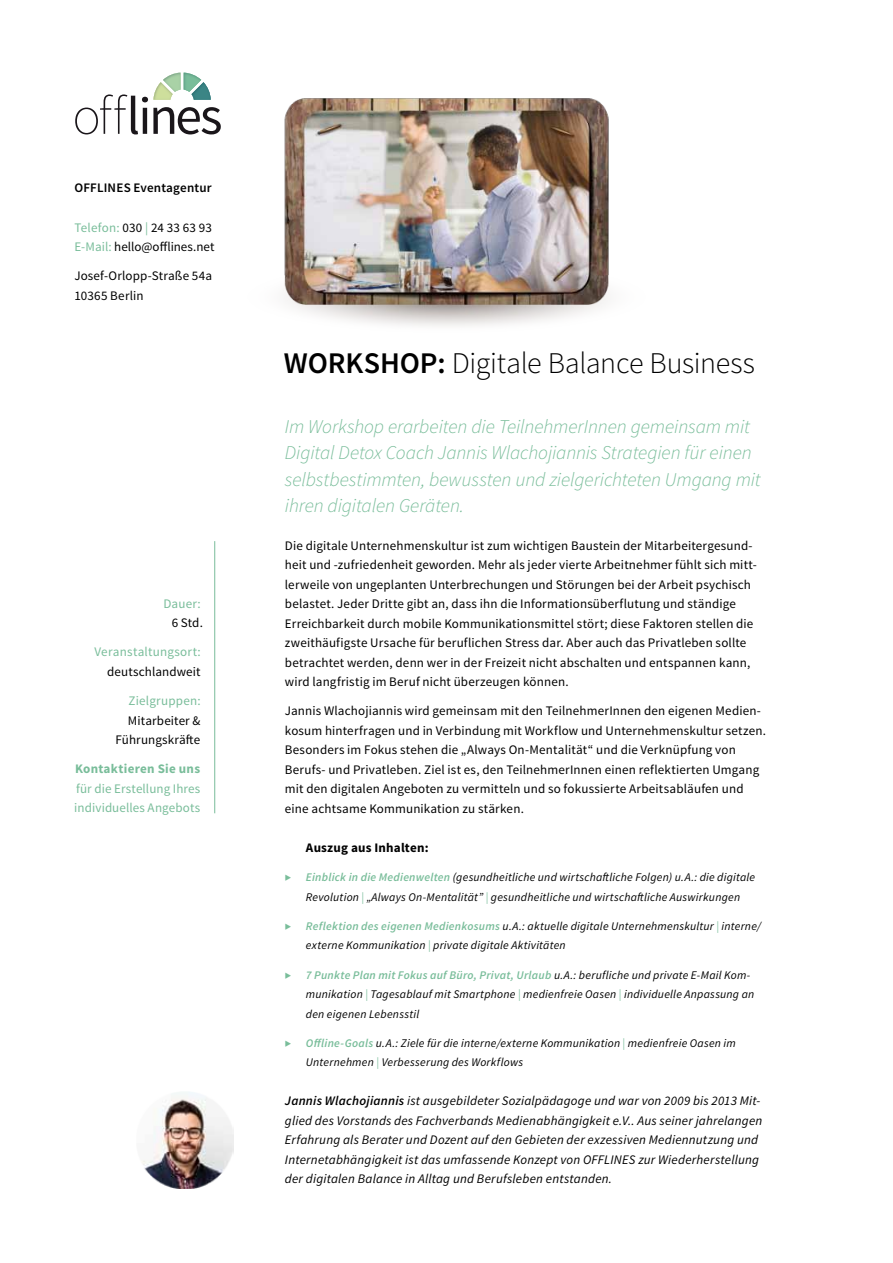
<style>
.page{position:relative;width:893px;height:1263px;background:#fff}
.page>*{position:absolute;margin:0;border:0;box-sizing:border-box;transform-origin:0 0}
.t1{font:300 30px "Source Sans Pro";letter-spacing:-.015em;color:#000}
.t2{font:italic 300 19.5px/26.2px "Source Sans Pro";letter-spacing:-.005em;color:#79bd9a}
.t3{font:13.05px/19.5px "Source Sans Pro";letter-spacing:.01em;color:#000}
.t4{font:italic 13.05px/19.5px "Source Sans Pro";letter-spacing:.015em;color:#000}
.t5{font:13.05px/19.5px "Source Sans Pro";letter-spacing:.015em;color:#79bd9a}
.t6{font:600 13.05px "Source Sans Pro";letter-spacing:.01em;color:#000}
.t7{font:700 13.05px "Source Sans Pro";letter-spacing:.015em;color:#000}
.t8{font:700 13.05px "Source Sans Pro";letter-spacing:.02em;color:#79bd9a}
.t9{font:italic 11.7px/19.5px "Source Sans Pro";letter-spacing:.02em;color:#000}
.s1{color:#79bd9a}
.s2{font-weight:600}
.s3{font-weight:600;color:#79bd9a}
</style>
<div class="page">
<img style="left:284px;top:98px;width:325px;height:228px">
<svg style="left:75px;top:73px;width:146px;height:61px"></svg>
<img style="left:141px;top:1092px;width:93px;height:96px">
<hr style="left:214px;top:541px;width:1px;height:272px;background:#79bd9a">
<p class="t6" style="left:74px;top:179px;width:139px">OFFLINES Eventagentur</p>
<p class="t3" style="left:74px;top:218px;width:142px"><span class="s1">Telefon:</span> 030 <span class="s1">|</span> 24 33 63 93<br><span class="s1">E-Mail:</span> hello@offlines.net</p>
<p class="t3" style="left:74px;top:266px;width:139px">Josef-Orlopp-Straße 54a<br>10365 Berlin</p>
<p class="t5" style="left:163px;top:594px;width:39px">Dauer:</p>
<p class="t3" style="left:172px;top:613px;width:33px">6 Std.</p>
<p class="t5" style="left:95px;top:642px;width:108px">Veranstaltungsort:</p>
<p class="t3" style="left:107px;top:662px;width:95px">deutschlandweit</p>
<p class="t5" style="left:128px;top:691px;width:74px">Zielgruppen:</p>
<p class="t3" style="left:116px;top:711px;width:86px;text-align:right">Mitarbeiter &amp;<br>Führungskräfte</p>
<p class="t8" style="left:75px;top:761px;width:126px">Kontaktieren Sie uns</p>
<p class="t5" style="left:74px;top:779px;width:128px">für die Erstellung Ihres individuelles Angebots</p>
<h1 class="t1" style="left:284px;top:345px;width:473px"><span class="s2">WORKSHOP:</span> Digitale Balance Business</h1>
<h2 class="t2" style="left:285px;top:414px;width:477px">Im Workshop erarbeiten die TeilnehmerInnen gemeinsam mit Digital Detox Coach Jannis Wlachojiannis Strategien für einen selbstbestimmten, bewussten und zielgerichteten Umgang mit ihren digitalen Geräten.</h2>
<p class="t3" style="left:285px;top:536px;width:473px">Die digitale Unternehmenskultur ist zum wichtigen Baustein der Mitarbeitergesund&shy;heit und -zufriedenheit geworden. Mehr als jeder vierte Arbeitnehmer fühlt sich mitt&shy;lerweile von ungeplanten Unterbrechungen und Störungen bei der Arbeit psychisch belastet. Jeder Dritte gibt an, dass ihn die Informationsüberflutung und ständige Erreichbarkeit durch mobile Kommunikationsmittel stört; diese Faktoren stellen die zweithäufigste Ursache für beruflichen Stress dar. Aber auch das Privatleben sollte betrachtet werden, denn wer in der Freizeit nicht abschalten und entspannen kann, wird langfristig im Beruf nicht überzeugen können.</p>
<p class="t3" style="left:285px;top:701px;width:483px">Jannis Wlachojiannis wird gemeinsam mit den TeilnehmerInnen den eigenen Medien&shy;kosum hinterfragen und in Verbindung mit Workflow und Unternehmenskultur setzen.<br>Besonders im Fokus stehen die „Always On-Mentalität“ und die Verknüpfung von Berufs- und Privatleben. Ziel ist es, den TeilnehmerInnen einen reflektierten Umgang mit den digitalen Angeboten zu vermitteln und so fokussierte Arbeitsabläufen und eine achtsame Kommunikation zu stärken.</p>
<p class="t7" style="left:306px;top:839px;width:124px">Auszug aus Inhalten:</p>
<p class="t9" style="left:285px;top:867px;width:472px;text-align:center"><span class="s1">▶</span> <span class="s3">Einblick in die Medienwelten</span> (gesundheitliche und wirtschaftliche Folgen) u.A.: die digitale<br>Revolution <span class="s1">|</span> „Always On-Mentalität” <span class="s1">|</span> gesundheitliche und wirtschaftliche Auswirkungen</p>
<p class="t9" style="left:306px;top:916px;width:457px;text-indent:-21px"><span class="s1">▶</span> <span class="s3">Reflektion des eigenen Medienkosums</span> u.A.: aktuelle digitale Unternehmenskultur <span class="s1">|</span> interne/ externe Kommunikation <span class="s1">|</span> private digitale Aktivitäten</p>
<p class="t9" style="left:306px;top:965px;width:450px;text-indent:-21px"><span class="s1">▶</span> <span class="s3">7 Punkte Plan mit Fokus auf Büro, Privat, Urlaub</span> u.A.: berufliche und private E-Mail Kom&shy;munikation <span class="s1">|</span> Tagesablauf mit Smartphone <span class="s1">|</span> medienfreie Oasen <span class="s1">|</span> individuelle Anpassung an den eigenen Lebensstil</p>
<p class="t9" style="left:306px;top:1033px;width:431px;text-indent:-21px"><span class="s1">▶</span> <span class="s3">Offline-Goals</span> u.A.: Ziele für die interne/externe Kommunikation <span class="s1">|</span> medienfreie Oasen im<br>Unternehmen <span class="s1">|</span> Verbesserung des Workflows</p>
<p class="t4" style="left:285px;top:1091px;width:479px"><span class="s2">Jannis Wlachojiannis</span> ist ausgebildeter Sozialpädagoge und war von 2009 bis 2013 Mit&shy;glied des Vorstands des Fachverbands Medienabhängigkeit e.V.. Aus seiner jahrelangen Erfahrung als Berater und Dozent auf den Gebieten der exzessiven Mediennutzung und Internetabhängigkeit ist das umfassende Konzept von OFFLINES zur Wiederherstellung der digitalen Balance in Alltag und Berufsleben entstanden.</p>
</div>
